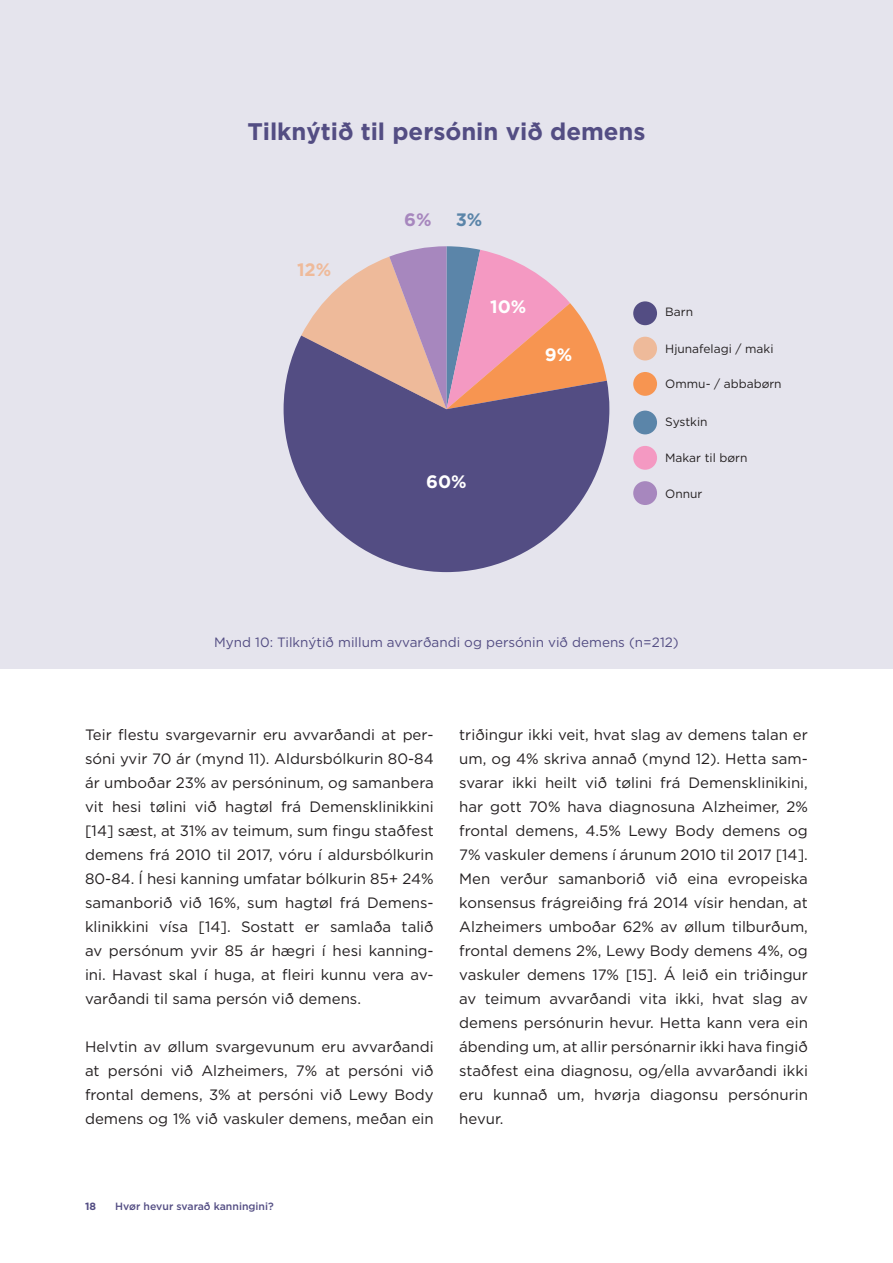
<style>
.page{position:relative;width:893px;height:1263px;background:#fff}
.page>*{position:absolute;margin:0;border:0;box-sizing:border-box;transform-origin:0 0}
.Heading_-_Grafar{font:700 24px "Gotham";color:#534d83}
.t1{font:700 18px "Gotham";color:#fff}
.t2{font:700 18px "Gotham";color:#f79551}
.t3{font:700 18px "Gotham";color:#a787be}
.t4{font:700 18px "Gotham";color:#5b85a9}
.t5{font:15px/24px "Gotham";color:#231f20;text-align:justify}
.Fragreiding_-_Grafar{font:13.5px "Gotham";color:#534d83}
.t6{font:12px "Gotham";color:#231f20}
.Kapittul{font:500 10.5px "Gotham";color:#534d83}
.t7{font:700 10.5px "Gotham";color:#534d83}
</style>
<div class="page">
<div style="left:0;top:0;width:893px;height:668px;background:#e5e4ed"></div>
<svg style="left:284px;top:336px;width:325px;height:236px;fill:#534d83"></svg>
<svg style="left:301px;top:246px;width:306px;height:163px"></svg>
<div style="left:633px;top:411px;width:24px;height:23px;background:#5b85a9;border-radius:50%"></div>
<div style="left:633px;top:446px;width:24px;height:24px;background:#f499c2;border-radius:50%"></div>
<div style="left:633px;top:481px;width:24px;height:24px;background:#a787be;border-radius:50%"></div>
<div style="left:633px;top:301px;width:24px;height:24px;background:#534d83;border-radius:50%"></div>
<div style="left:633px;top:337px;width:24px;height:23px;background:#eeba9a;border-radius:50%"></div>
<div style="left:633px;top:372px;width:24px;height:24px;background:#f79551;border-radius:50%"></div>
<p class="Heading_-_Grafar" style="left:247px;top:118px;width:400px">Tilknýtið til persónin við demens</p>
<p class="t2" style="left:297px;top:259px;width:36px">12%</p>
<p class="t3" style="left:404px;top:209px;width:29px">6%</p>
<p class="t4" style="left:456px;top:209px;width:28px">3%</p>
<p class="t1" style="left:490px;top:296px;width:38px">10%</p>
<p class="t1" style="left:545px;top:344px;width:29px">9%</p>
<p class="t1" style="left:426px;top:472px;width:42px">60%</p>
<p class="t6" style="left:665px;top:306px;width:29px">Barn</p>
<p class="t6" style="left:665px;top:342px;width:110px">Hjunafelagi / maki</p>
<p class="t6" style="left:665px;top:377px;width:118px">Ommu- / abbabørn</p>
<p class="t6" style="left:665px;top:415px;width:44px">Systkin</p>
<p class="t6" style="left:665px;top:451px;width:84px">Makar til børn</p>
<p class="t6" style="left:665px;top:487px;width:39px">Onnur</p>
<p class="Fragreiding_-_Grafar" style="left:214px;top:634px;width:466px">Mynd 10: Tilknýtið millum avvarðandi og persónin við demens (n=212)</p>
<p class="t5" style="left:85px;top:723px;width:350px">Teir flestu svargevarnir eru avvarðandi at per&shy;sóni yvir 70 ár (mynd 11). Aldursbólkurin 80-84 ár umboðar 23% av persóninum, og samanbera vit hesi tølini við hagtøl frá Demensklinikkini [14] sæst, at 31% av teimum, sum fingu staðfest demens frá 2010 til 2017, vóru í aldursbólkurin 80-84. Í hesi kanning umfatar bólkurin 85+ 24% samanborið við 16%, sum hagtøl frá Demens&shy;klinikkini vísa [14]. Sostatt er samlaða talið av persónum yvir 85 ár hægri í hesi kanning&shy;ini. Havast skal í huga, at fleiri kunnu vera av&shy;varðandi til sama persón við demens.</p>
<p class="t5" style="left:85px;top:1035px;width:350px">Helvtin av øllum svargevunum eru avvarðandi at persóni við Alzheimers, 7% at persóni við frontal demens, 3% at persóni við Lewy Body demens og 1% við vaskuler demens, meðan ein</p>
<p class="t5" style="left:459px;top:723px;width:350px">triðingur ikki veit, hvat slag av demens talan er um, og 4% skriva annað (mynd 12). Hetta sam&shy;svarar ikki heilt við tølini frá Demensklinikini, har gott 70% hava diagnosuna Alzheimer, 2% frontal demens, 4.5% Lewy Body demens og 7% vaskuler demens í árunum 2010 til 2017 [14].<br>Men verður samanborið við eina evropeiska konsensus frágreiðing frá 2014 vísir hendan, at Alzheimers umboðar 62% av øllum tilburðum, frontal demens 2%, Lewy Body demens 4%, og vaskuler demens 17% [15]. Á leið ein triðingur av teimum avvarðandi vita ikki, hvat slag av demens persónurin hevur. Hetta kann vera ein ábending um, at allir persónarnir ikki hava fingið staðfest eina diagnosu, og/ella avvarðandi ikki eru kunnað um, hvørja diagonsu persónurin hevur.</p>
<p class="t7" style="left:85px;top:1200px;width:13px">18</p>
<p class="Kapittul" style="left:115px;top:1201px;width:160px">Hvør hevur svarað kanningini?</p>
</div>
